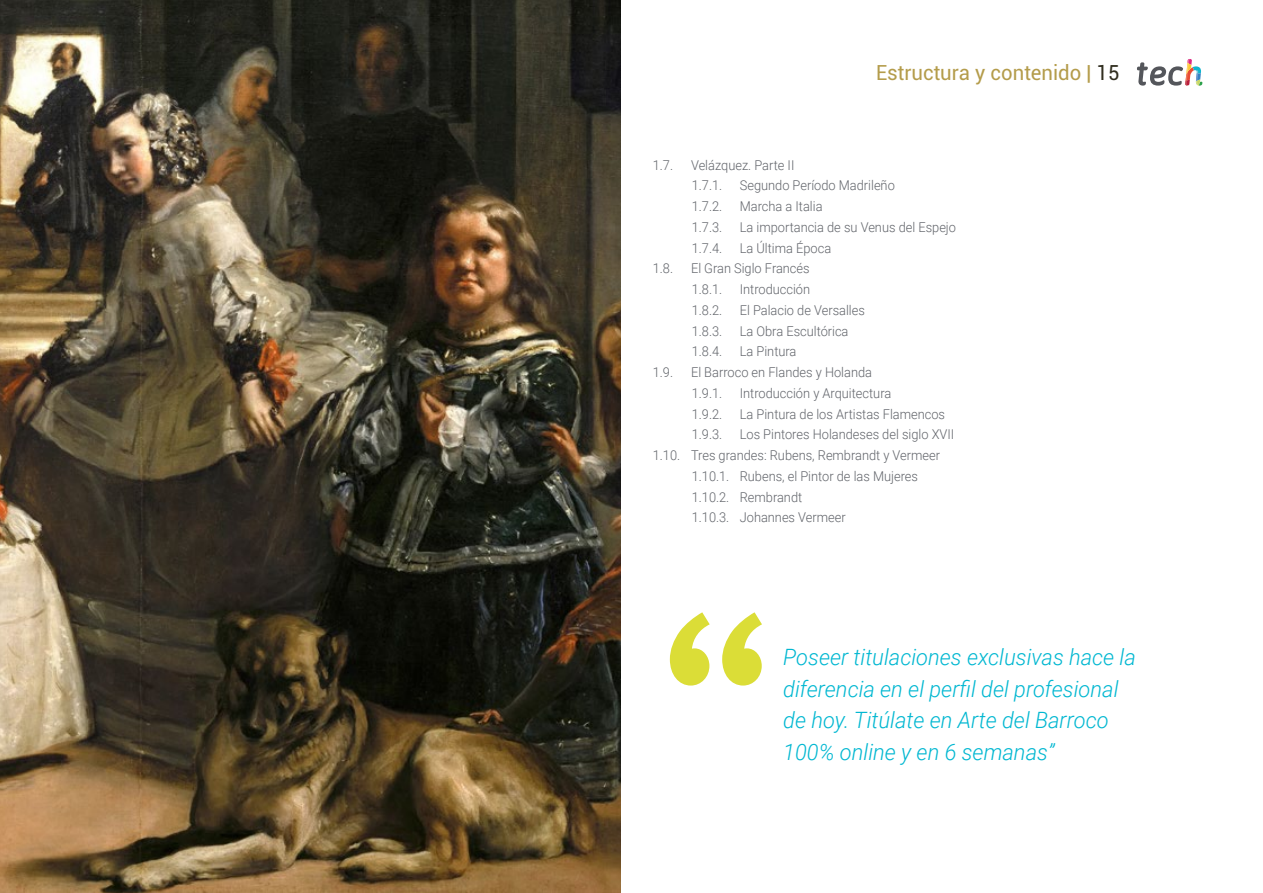
<style>
.page{position:relative;width:1263px;height:893px;background:#fff}
.page>*{position:absolute;margin:0;border:0;box-sizing:border-box;transform-origin:0 0}
.t1{font:italic 300 22.5px/31.5px "Roboto";color:#00b7d1}
.t2{font:21px "Roboto";color:#b49c4b}
.t3{font:300 13.5px/20.7px "Roboto";color:#61646a;scale:.95 1}
.s1{color:#312e20}
</style>
<div class="page">
<svg style="left:1137px;top:59px;width:65px;height:27px"></svg>
<img style="left:0;top:0;width:621px;height:893px">
<svg style="left:670px;top:612px;width:92px;height:74px"></svg>
<h2 class="t2" style="left:876px;top:57px;width:245px">Estructura y contenido | <span class="s1">15</span></h2>
<p class="t3" style="left:653px;top:154px;width:23px">1.7.</p>
<p class="t3" style="left:691px;top:154px;width:110px">Velázquez. Parte II<br>1.7.1.</p>
<p class="t3" style="left:740px;top:175px;width:165px">Segundo Período Madrileño</p>
<p class="t3" style="left:692px;top:195px;width:34px">1.7.2.</p>
<p class="t3" style="left:740px;top:195px;width:89px">Marcha a Italia</p>
<p class="t3" style="left:692px;top:216px;width:34px">1.7.3.</p>
<p class="t3" style="left:740px;top:216px;width:229px">La importancia de su Venus del Espejo</p>
<p class="t3" style="left:692px;top:237px;width:34px">1.7.4.</p>
<p class="t3" style="left:740px;top:237px;width:98px">La Última Época</p>
<p class="t3" style="left:653px;top:258px;width:23px">1.8.</p>
<p class="t3" style="left:691px;top:258px;width:126px">El Gran Siglo Francés<br>1.8.1.</p>
<p class="t3" style="left:740px;top:278px;width:76px">Introducción</p>
<p class="t3" style="left:692px;top:299px;width:34px">1.8.2.</p>
<p class="t3" style="left:740px;top:299px;width:133px">El Palacio de Versalles</p>
<p class="t3" style="left:692px;top:320px;width:34px">1.8.3.</p>
<p class="t3" style="left:740px;top:320px;width:116px">La Obra Escultórica</p>
<p class="t3" style="left:692px;top:341px;width:34px">1.8.4.</p>
<p class="t3" style="left:740px;top:341px;width:61px">La Pintura</p>
<p class="t3" style="left:653px;top:361px;width:23px">1.9.</p>
<p class="t3" style="left:691px;top:361px;width:192px">El Barroco en Flandes y Holanda<br>1.9.1.</p>
<p class="t3" style="left:740px;top:382px;width:161px">Introducción y Arquitectura</p>
<p class="t3" style="left:692px;top:403px;width:34px">1.9.2.</p>
<p class="t3" style="left:740px;top:403px;width:218px">La Pintura de los Artistas Flamencos</p>
<p class="t3" style="left:692px;top:424px;width:34px">1.9.3.</p>
<p class="t3" style="left:740px;top:424px;width:227px">Los Pintores Holandeses del siglo XVII</p>
<p class="t3" style="left:653px;top:444px;width:304px">1.10. Tres grandes: Rubens, Rembrandt y Vermeer</p>
<p class="t3" style="left:692px;top:465px;width:240px">1.10.1. Rubens, el Pintor de las Mujeres</p>
<p class="t3" style="left:692px;top:486px;width:118px">1.10.2. Rembrandt</p>
<p class="t3" style="left:692px;top:507px;width:164px">1.10.3. Johannes Vermeer</p>
<h1 class="t1" style="left:783px;top:641px;width:354px">Poseer titulaciones exclusivas hace la diferencia en el perfil del profesional de hoy. Titúlate en Arte del Barroco 100% online y en 6 semanas”</h1>
</div>
